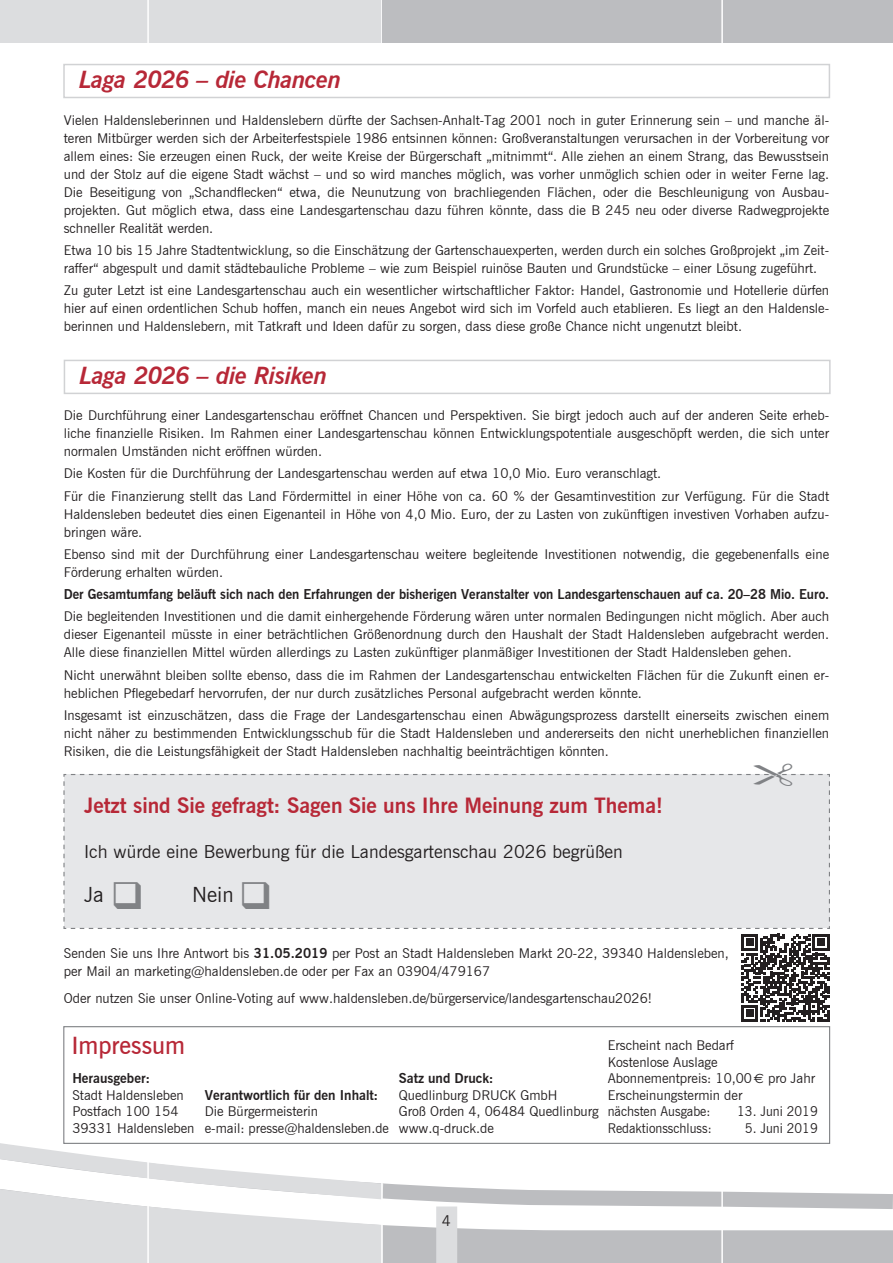
<style>
.page{position:relative;width:893px;height:1263px;background:#fff}
.page>*{position:absolute;margin:0;border:0;box-sizing:border-box;transform-origin:0 0}
.t1{font:italic 700 24px "News Gothic BT";letter-spacing:-.015em;color:#b72837}
.t2{font:600 24px "News Gothic BT";color:#b72837}
.t3{font:700 21px "News Gothic BT";color:#b72837}
.t4{font:21px "News Gothic BT";color:#231f20}
.t5{font:18px "News Gothic BT";color:#231f20}
.t6{font:15px "News Gothic BT";color:#231f20}
.t7{font:13.5px/18px "News Gothic BT";color:#231f20}
.t8{font:700 13.5px "News Gothic BT";color:#231f20}
.t9{font:13.5px "News Gothic BT";color:#231f20;scale:.95 1}
.s1{color:#808285}
.s2{font-weight:700}
.s3{font-family:"Euro Sans"}
</style>
<div class="page">
<div style="left:0;top:0;width:383px;height:43px;background:#dcdddf"></div>
<svg style="left:398px;top:1187px;width:495px;height:76px"></svg>
<div style="left:436px;top:1206px;width:21px;height:57px;background:#dcdddf"></div>
<svg style="left:0;top:1143px;width:398px;height:120px"></svg>
<hr style="left:381px;top:0;width:2px;height:1263px;background:#fff">
<hr style="left:147px;top:0;width:2px;height:1263px;background:#fff">
<div style="left:383px;top:0;width:510px;height:43px;background:#bcbdc0"></div>
<hr style="left:721px;top:0;width:2px;height:1263px;background:#fff">
<div style="left:63px;top:64px;width:767px;height:34px;border:2px solid #d1d2d4"></div>
<div style="left:64px;top:360px;width:767px;height:34px;border:2px solid #d1d2d4"></div>
<div style="left:63px;top:1026px;width:767px;height:118px;background:#fff;border:1px solid #808285"></div>
<svg style="left:63px;top:774px;width:767px;height:248px"></svg>
<h1 class="t1" style="left:79px;top:65px;width:264px">Laga 2026 – die Chancen</h1>
<p class="t7" style="left:64px;top:111px;width:767px;text-align:justify">Vielen Haldensleberinnen und Haldenslebern dürfte der Sachsen-Anhalt-Tag 2001 noch in guter Erinnerung sein – und manche äl&shy;teren Mitbürger werden sich der Arbeiterfestspiele 1986 entsinnen können: Großveranstaltungen verursachen in der Vorbereitung vor allem eines: Sie erzeugen einen Ruck, der weite Kreise der Bürgerschaft „mitnimmt“. Alle ziehen an einem Strang, das Bewusstsein und der Stolz auf die eigene Stadt wächst – und so wird manches möglich, was vorher unmöglich schien oder in weiter Ferne lag.<br>Die Beseitigung von „Schandflecken“ etwa, die Neunutzung von brachliegenden Flächen, oder die Beschleunigung von Ausbau&shy;projekten. Gut möglich etwa, dass eine Landesgartenschau dazu führen könnte, dass die B 245 neu oder diverse Radwegprojekte schneller Realität werden.</p>
<p class="t7" style="left:64px;top:241px;width:767px">Etwa 10 bis 15 Jahre Stadtentwicklung, so die Einschätzung der Gartenschauexperten, werden durch ein solches Großprojekt „im Zeit&shy;raffer“ abgespult und damit städtebauliche Probleme – wie zum Beispiel ruinöse Bauten und Grundstücke – einer Lösung zugeführt.</p>
<p class="t7" style="left:64px;top:281px;width:767px;text-align:justify">Zu guter Letzt ist eine Landesgartenschau auch ein wesentlicher wirtschaftlicher Faktor: Handel, Gastronomie und Hotellerie dürfen hier auf einen ordentlichen Schub hoffen, manch ein neues Angebot wird sich im Vorfeld auch etablieren. Es liegt an den Haldensle&shy;berinnen und Haldenslebern, mit Tatkraft und Ideen dafür zu sorgen, dass diese große Chance nicht ungenutzt bleibt.</p>
<h1 class="t1" style="left:80px;top:361px;width:249px">Laga 2026 – die Risiken</h1>
<p class="t7" style="left:64px;top:406px;width:767px;text-align:justify">Die Durchführung einer Landesgartenschau eröffnet Chancen und Perspektiven. Sie birgt jedoch auch auf der anderen Seite erheb&shy;liche finanzielle Risiken. Im Rahmen einer Landesgartenschau können Entwicklungspotentiale ausgeschöpft werden, die sich unter normalen Umständen nicht eröffnen würden.</p>
<p class="t7" style="left:64px;top:462px;width:767px;line-height:22.2px">Die Kosten für die Durchführung der Landesgartenschau werden auf etwa 10,0 Mio. Euro veranschlagt.<br>Für die Finanzierung stellt das Land Fördermittel in einer Höhe von ca. 60 % der Gesamtinvestition zur Verfügung. Für die Stadt</p>
<p class="t7" style="left:64px;top:505px;width:767px">Haldensleben bedeutet dies einen Eigenanteil in Höhe von 4,0 Mio. Euro, der zu Lasten von zukünftigen investiven Vorhaben aufzu&shy;bringen wäre.</p>
<p class="t7" style="left:64px;top:545px;width:767px">Ebenso sind mit der Durchführung einer Landesgartenschau weitere begleitende Investitionen notwendig, die gegebenenfalls eine<br>Förderung erhalten würden.</p>
<p class="t8" style="left:64px;top:586px;width:767px">Der Gesamtumfang beläuft sich nach den Erfahrungen der bisherigen Veranstalter von Landesgartenschauen auf ca. 20–28 Mio. Euro.</p>
<p class="t7" style="left:64px;top:607px;width:767px;text-align:justify">Die begleitenden Investitionen und die damit einhergehende Förderung wären unter normalen Bedingungen nicht möglich. Aber auch dieser Eigenanteil müsste in einer beträchtlichen Größenordnung durch den Haushalt der Stadt Haldensleben aufgebracht werden.<br>Alle diese finanziellen Mittel würden allerdings zu Lasten zukünftiger planmäßiger Investitionen der Stadt Haldensleben gehen.</p>
<p class="t7" style="left:64px;top:666px;width:767px">Nicht unerwähnt bleiben sollte ebenso, dass die im Rahmen der Landesgartenschau entwickelten Flächen für die Zukunft einen er&shy;heblichen Pflegebedarf hervorrufen, der nur durch zusätzliches Personal aufgebracht werden könnte.</p>
<p class="t7" style="left:64px;top:706px;width:767px;text-align:justify">Insgesamt ist einzuschätzen, dass die Frage der Landesgartenschau einen Abwägungsprozess darstellt einerseits zwischen einem nicht näher zu bestimmenden Entwicklungsschub für die Stadt Haldensleben und andererseits den nicht unerheblichen finanziellen Risiken, die die Leistungsfähigkeit der Stadt Haldensleben nachhaltig beeinträchtigen könnten.</p>
<h2 class="t3" style="left:84px;top:793px;width:580px">Jetzt sind Sie gefragt: Sagen Sie uns Ihre Meinung zum Thema!</h2>
<h3 class="t5" style="left:84px;top:840px;width:540px">Ich würde eine Bewerbung für die Landesgartenschau 2026 begrüßen</h3>
<h2 class="t4" style="left:84px;top:882px;width:62px">Ja <span class="s1">❑</span></h2>
<h2 class="t4" style="left:192px;top:882px;width:82px">Nein <span class="s1">❑</span></h2>
<p class="t7" style="left:64px;top:944px;width:667px">Senden Sie uns Ihre Antwort bis <span class="s2">31.05.2019</span> per Post an Stadt Haldensleben Markt 20-22, 39340 Haldensleben, per Mail an marketing@haldensleben.de oder per Fax an 03904/479167</p>
<p class="t7" style="left:64px;top:989px;width:590px">Oder nutzen Sie unser Online-Voting auf www.haldensleben.de/bürgerservice/landesgartenschau2026!</p>
<h1 class="t2" style="left:71px;top:1031px;width:115px">Impressum</h1>
<p class="t8" style="left:72px;top:1070px;width:79px">Herausgeber:</p>
<p class="t7" style="left:72px;top:1086px;width:124px;line-height:16.5px">Stadt Haldensleben<br>Postfach 100 154<br>39331 Haldensleben</p>
<p class="t8" style="left:205px;top:1086px;width:175px">Verantwortlich für den Inhalt:</p>
<p class="t7" style="left:205px;top:1103px;width:186px;line-height:16.5px">Die Bürgermeisterin<br>e-mail: presse@haldensleben.de</p>
<p class="t8" style="left:399px;top:1070px;width:96px">Satz und Druck:</p>
<p class="t7" style="left:399px;top:1086px;width:201px;line-height:16.5px">Quedlinburg DRUCK GmbH<br>Groß Orden 4, 06484 Quedlinburg www.q-druck.de</p>
<p class="t7" style="left:608px;top:1037px;width:209px;line-height:16.5px">Erscheint nach Bedarf<br>Kostenlose Auslage<br>Abonnementpreis: 10,00 <span class="s3">E</span> pro Jahr<br>Erscheinungstermin der<br>nächsten Ausgabe:</p>
<p class="t9" style="left:737px;top:1103px;width:86px">13. Juni 2019</p>
<p class="t9" style="left:608px;top:1119px;width:111px">Redaktionsschluss:</p>
<p class="t9" style="left:745px;top:1119px;width:78px">5. Juni 2019</p>
<p class="t6" style="left:442px;top:1212px;width:11px">4</p>
</div>
